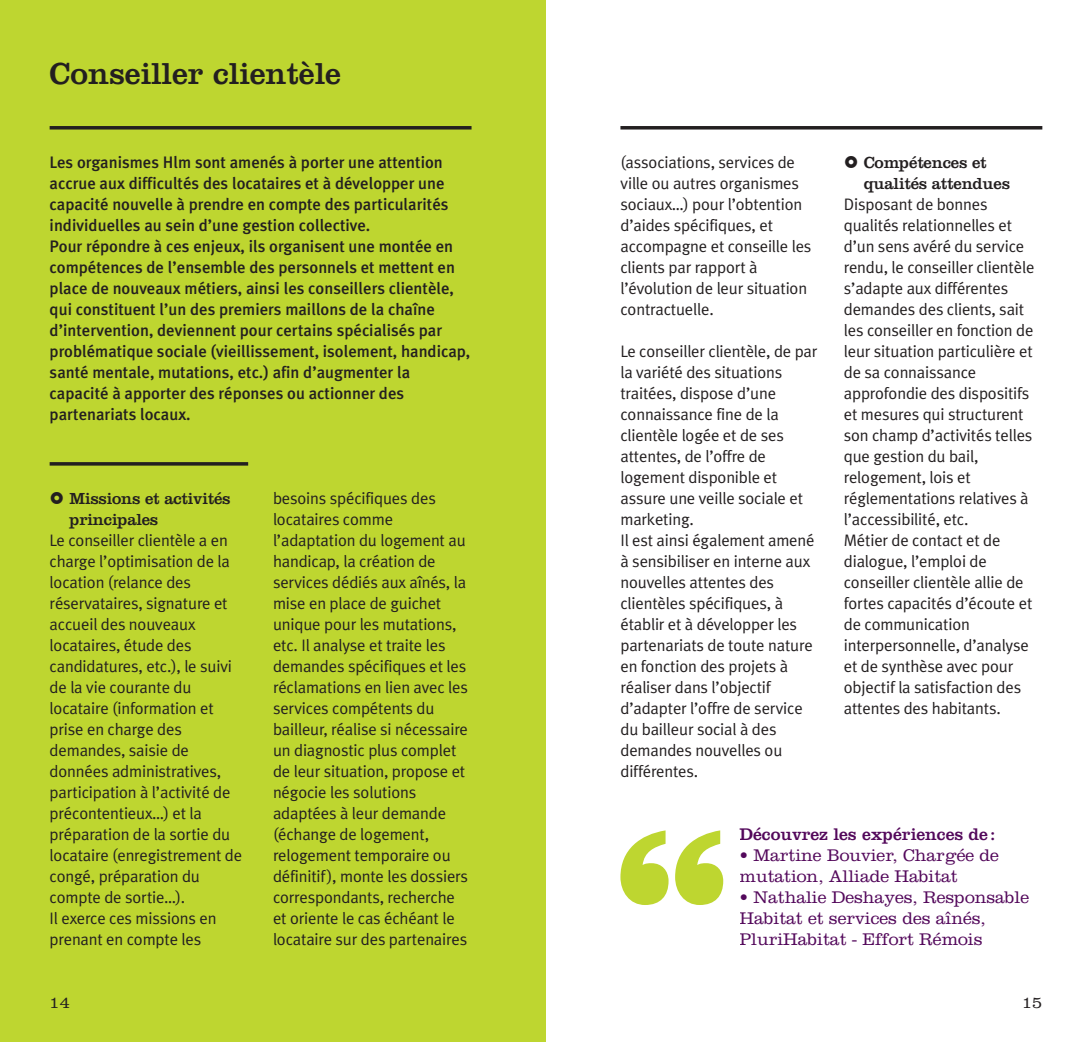
<style>
.page{position:relative;width:1092px;height:1042px;background:#fff}
.page>*{position:absolute;margin:0;border:0;box-sizing:border-box;transform-origin:0 0}
.t1{font:31.5px "Clarendon";color:#231f20}
.t2{font:300 17.5px/21px "Clarendon";color:#53085b}
.t3{font:17.5px "Clarendon";color:#53085b}
.t4{font:16.62px/21px "Meta Plus Normal";letter-spacing:-.01em;color:#231f20}
.t5{font:500 16.62px/21px "Meta Plus";color:#231f20}
.t6{font:16.62px/21px "Clarendon";letter-spacing:-.01em;color:#231f20}
.t7{font:300 16.62px "Clarendon";color:#231f20}
</style>
<div class="page">
<div style="left:0;top:0;width:546px;height:1042px;background:#bed630"></div>
<svg style="left:620px;top:126px;width:422px;height:4px;background:#3e3a3b"></svg>
<svg style="left:50px;top:126px;width:421px;height:4px;background:#363521"></svg>
<svg style="left:620px;top:830px;width:48px;height:75px"></svg>
<svg style="left:675px;top:830px;width:48px;height:75px"></svg>
<svg style="left:50px;top:462px;width:198px;height:4px"></svg>
<h1 class="t1" style="left:50px;top:64px;width:293px">Conseiller clientèle</h1>
<p class="t5" style="left:50px;top:152px;width:422px">Les organismes Hlm sont amenés à porter une attention accrue aux difficultés des locataires et à développer une capacité nouvelle à prendre en compte des particularités individuelles au sein d’une gestion collective.<br>Pour répondre à ces enjeux, ils organisent une montée en compétences de l’ensemble des personnels et mettent en place de nouveaux métiers, ainsi les conseillers clientèle, qui constituent l’un des premiers maillons de la chaîne d’intervention, deviennent pour certains spécialisés par problématique sociale (vieillissement, isolement, handicap, santé mentale, mutations, etc.) afin d’augmenter la capacité à apporter des réponses ou actionner des partenariats locaux.</p>
<p class="t6" style="left:69px;top:490px;width:162px">Missions et activités principales</p>
<p class="t4" style="left:50px;top:530px;width:194px">Le conseiller clientèle a en charge l’optimisation de la location (relance des réservataires, signature et accueil des nouveaux locataires, étude des candidatures, etc.), le suivi de la vie courante du locataire (information et prise en charge des demandes, saisie de données administratives, participation à l’activité de précontentieux…) et la préparation de la sortie du locataire (enregistrement de congé, préparation du compte de sortie…).<br>Il exerce ces missions en prenant en compte les</p>
<p class="t4" style="left:273px;top:488px;width:197px">besoins spécifiques des locataires comme l’adaptation du logement au handicap, la création de services dédiés aux aînés, la mise en place de guichet unique pour les mutations, etc. Il analyse et traite les demandes spécifiques et les réclamations en lien avec les services compétents du bailleur, réalise si nécessaire un diagnostic plus complet de leur situation, propose et négocie les solutions adaptées à leur demande (échange de logement, relogement temporaire ou définitif), monte les dossiers correspondants, recherche et oriente le cas échéant le locataire sur des partenaires</p>
<p class="t4" style="left:620px;top:152px;width:192px">(associations, services de ville ou autres organismes sociaux…) pour l’obtention d’aides spécifiques, et accompagne et conseille les clients par rapport à l’évolution de leur situation contractuelle.</p>
<p class="t4" style="left:620px;top:341px;width:198px">Le conseiller clientèle, de par la variété des situations traitées, dispose d’une connaissance fine de la clientèle logée et de ses attentes, de l’offre de logement disponible et assure une veille sociale et marketing.<br>Il est ainsi également amené à sensibiliser en interne aux nouvelles attentes des clientèles spécifiques, à établir et à développer les partenariats de toute nature en fonction des projets à réaliser dans l’objectif d’adapter l’offre de service du bailleur social à des demandes nouvelles ou différentes.</p>
<p class="t6" style="left:863px;top:154px;width:148px">Compétences et qualités attendues</p>
<p class="t4" style="left:843px;top:194px;width:192px">Disposant de bonnes qualités relationnelles et d’un sens avéré du service rendu, le conseiller clientèle s’adapte aux différentes demandes des clients, sait les conseiller en fonction de leur situation particulière et de sa connaissance approfondie des dispositifs et mesures qui structurent son champ d’activités telles que gestion du bail, relogement, lois et réglementations relatives à l’accessibilité, etc.<br>Métier de contact et de dialogue, l’emploi de conseiller clientèle allie de fortes capacités d’écoute et de communication interpersonnelle, d’analyse et de synthèse avec pour objectif la satisfaction des attentes des habitants.</p>
<p class="t3" style="left:739px;top:828px;width:257px">Découvrez les expériences de :</p>
<p class="t2" style="left:739px;top:847px;width:261px">• Martine Bouvier, Chargée de mutation, Alliade Habitat</p>
<p class="t2" style="left:739px;top:889px;width:291px">• Nathalie Deshayes, Responsable<br>Habitat et services des aînés,<br>PluriHabitat - Effort Rémois</p>
<p class="t7" style="left:50px;top:997px;width:22px">14</p>
<p class="t7" style="left:1021px;top:997px;width:22px">15</p>
</div>
